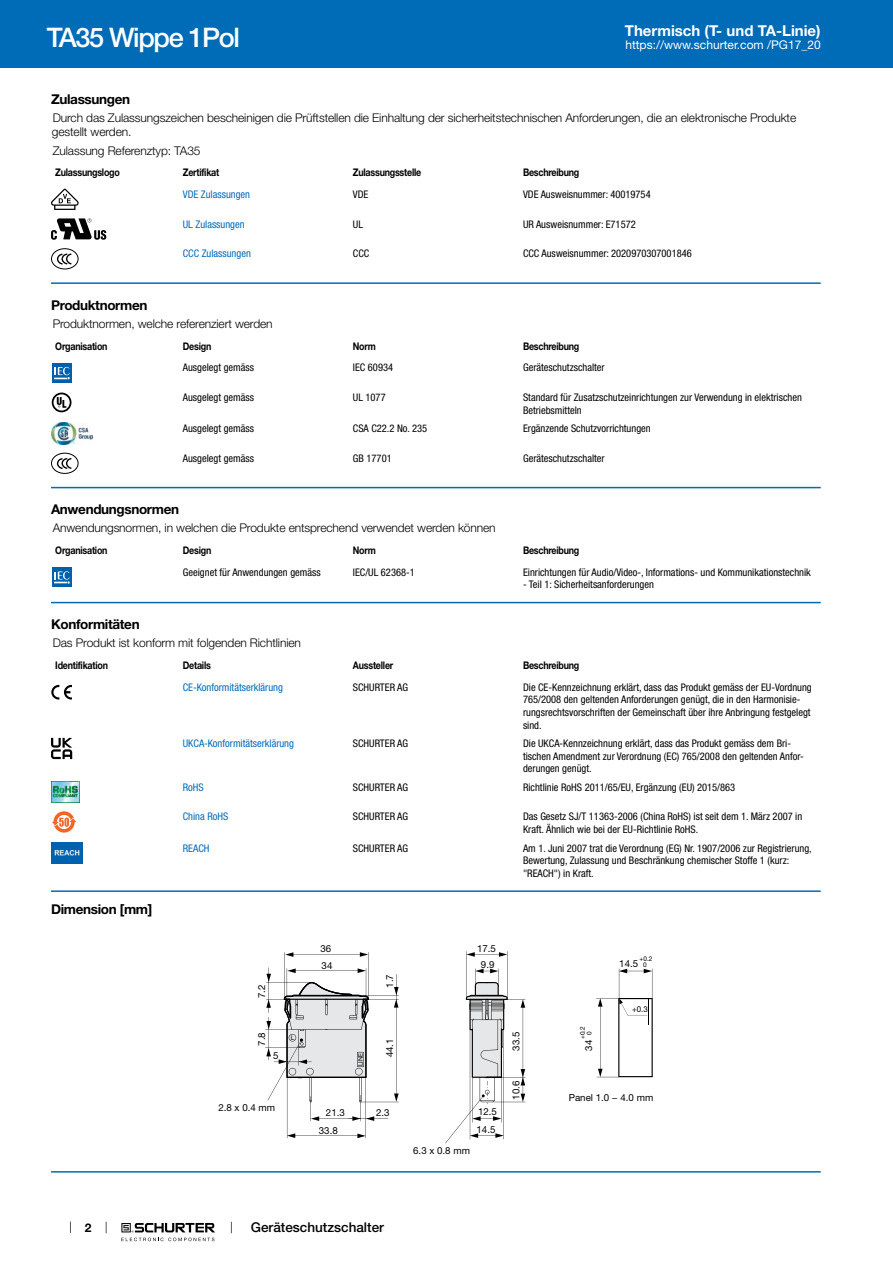
<style>
.page{position:relative;width:893px;height:1263px;background:#fff}
.page>*{position:absolute;margin:0;border:0;box-sizing:border-box;transform-origin:0 0}
.t1{font:500 27px "Helvetica Neue LT";letter-spacing:-.05em;color:#fff}
.t2{font:700 15px "Helvetica Neue LT";color:#fff}
.t3{font:700 13.5px "Helvetica Neue LT";letter-spacing:-.025em;color:#000}
.t4{font:500 13.5px "Helvetica Neue LT";color:#000}
.t5{font:300 12px/14.4px "Helvetica Neue LT";letter-spacing:-.01em;color:#000}
.t6{font:12px "Helvetica Neue LT";color:#fff}
.t7{font:700 12px "Helvetica Neue LT";color:#000}
.t8{font:condensed 10.5px/12.6px "Helvetica Neue LT";color:#000}
.t9{font:700 10.5px "Helvetica Neue LT";letter-spacing:-.025em;color:#000;scale:.85 1}
.t10{font:condensed 10.5px "Helvetica Neue LT";color:#006bb6}
.t11{font:9.75px "Helvetica Neue LT";color:#000}
.t12{font:8.1px "Helvetica Neue LT";color:#000}
.t13{font:6.45px/6.4px "Helvetica Neue LT";color:#000;text-align:center}
</style>
<div class="page">
<svg style="left:70px;top:1221px;width:1px;height:12px"></svg>
<svg style="left:121px;top:1223px;width:94px;height:18px"></svg>
<div style="left:0;top:0;width:893px;height:68px;background:#006bb6"></div>
<svg style="left:51px;top:189px;width:28px;height:21px"></svg>
<svg style="left:51px;top:218px;width:55px;height:22px"></svg>
<div style="left:51px;top:248px;width:28px;height:21px;border:1px solid #000;border-radius:50%"></div>
<svg style="left:58px;top:253px;width:14px;height:12px"></svg>
<hr style="left:51px;top:282px;width:770px;height:2px;background:#006bb6">
<svg style="left:52px;top:363px;width:20px;height:20px"></svg>
<div style="left:52px;top:363px;width:19px;height:19px;background:#0060a9"></div>
<svg style="left:54px;top:367px;width:16px;height:13px"></svg>
<svg style="left:51px;top:392px;width:21px;height:21px"></svg>
<svg style="left:52px;top:393px;width:19px;height:19px"></svg>
<img style="left:51px;top:423px;width:42px;height:21px">
<div style="left:51px;top:453px;width:28px;height:21px;border:1px solid #000;border-radius:50%"></div>
<svg style="left:58px;top:458px;width:14px;height:11px"></svg>
<hr style="left:51px;top:487px;width:770px;height:1px;background:#006bb6">
<svg style="left:71px;top:567px;width:1px;height:20px"></svg>
<div style="left:52px;top:567px;width:19px;height:20px;background:#0060a9"></div>
<svg style="left:54px;top:571px;width:16px;height:13px"></svg>
<hr style="left:51px;top:602px;width:770px;height:1px;background:#006bb6">
<svg style="left:51px;top:685px;width:21px;height:14px"></svg>
<svg style="left:51px;top:738px;width:21px;height:21px"></svg>
<img style="left:51px;top:781px;width:29px;height:22px">
<svg style="left:53px;top:811px;width:22px;height:21px"></svg>
<div style="left:57px;top:815px;width:14px;height:14px;background:#fff;border-radius:50%"></div>
<svg style="left:52px;top:817px;width:25px;height:10px"></svg>
<img style="left:51px;top:842px;width:32px;height:22px">
<hr style="left:51px;top:890px;width:770px;height:2px;background:#006bb6">
<svg style="left:466px;top:951px;width:59px;height:188px"></svg>
<svg style="left:265px;top:952px;width:134px;height:186px"></svg>
<svg style="left:596px;top:968px;width:57px;height:110px"></svg>
<hr style="left:51px;top:1171px;width:770px;height:1px;background:#006bb6">
<h1 class="t1" style="left:47px;top:21px;width:195px">TA35 Wippe 1Pol</h1>
<h2 class="t2" style="left:625px;top:21px;width:197px">Thermisch (T- und TA-Linie)</h2>
<p class="t6" style="left:625px;top:38px;width:197px">https://www.schurter.com /PG17_20</p>
<p class="t3" style="left:51px;top:91px;width:81px">Zulassungen</p>
<p class="t5" style="left:52px;top:110px;width:746px">Durch das Zulassungszeichen bescheinigen die Prüftstellen die Einhaltung der sicherheitstechnischen Anforderungen, die an elektronische Produkte gestellt werden.</p>
<p class="t5" style="left:53px;top:143px;width:149px">Zulassung Referenztyp: TA35</p>
<p class="t9" style="left:55px;top:166px;width:78px">Zulassungslogo</p>
<p class="t9" style="left:183px;top:166px;width:44px">Zertifikat</p>
<p class="t9" style="left:353px;top:166px;width:82px">Zulassungsstelle</p>
<p class="t9" style="left:523px;top:166px;width:68px">Beschreibung</p>
<p class="t10" style="left:183px;top:188px;width:69px">VDE Zulassungen</p>
<p class="t8" style="left:353px;top:188px;width:17px">VDE</p>
<p class="t8" style="left:523px;top:188px;width:129px">VDE Ausweisnummer: 40019754</p>
<p class="t10" style="left:183px;top:218px;width:63px">UL Zulassungen</p>
<p class="t8" style="left:353px;top:217px;width:12px">UL</p>
<p class="t8" style="left:523px;top:217px;width:114px">UR Ausweisnummer: E71572</p>
<p class="t10" style="left:183px;top:248px;width:70px">CCC Zulassungen</p>
<p class="t8" style="left:353px;top:247px;width:18px">CCC</p>
<p class="t8" style="left:523px;top:247px;width:170px">CCC Ausweisnummer: 2020970307001846</p>
<p class="t3" style="left:51px;top:297px;width:98px">Produktnormen</p>
<p class="t5" style="left:53px;top:316px;width:221px">Produktnormen, welche referenziert werden</p>
<p class="t9" style="left:55px;top:340px;width:63px">Organisation</p>
<p class="t9" style="left:183px;top:340px;width:35px">Design</p>
<p class="t9" style="left:353px;top:340px;width:29px">Norm</p>
<p class="t9" style="left:523px;top:340px;width:68px">Beschreibung</p>
<p class="t8" style="left:183px;top:361px;width:73px">Ausgelegt gemäss</p>
<p class="t8" style="left:353px;top:361px;width:42px">IEC 60934</p>
<p class="t8" style="left:523px;top:361px;width:83px">Geräteschutzschalter</p>
<p class="t8" style="left:183px;top:391px;width:73px">Ausgelegt gemäss</p>
<p class="t8" style="left:353px;top:391px;width:34px">UL 1077</p>
<p class="t8" style="left:523px;top:391px;width:280px">Standard für Zusatzschutzeinrichtungen zur Verwendung in elektrischen<br>Betriebsmitteln</p>
<p class="t8" style="left:183px;top:422px;width:73px">Ausgelegt gemäss</p>
<p class="t8" style="left:353px;top:422px;width:76px">CSA C22.2 No. 235</p>
<p class="t8" style="left:523px;top:422px;width:129px">Ergänzende Schutzvorrichtungen</p>
<p class="t8" style="left:183px;top:452px;width:73px">Ausgelegt gemäss</p>
<p class="t8" style="left:353px;top:452px;width:40px">GB 17701</p>
<p class="t8" style="left:523px;top:452px;width:83px">Geräteschutzschalter</p>
<p class="t3" style="left:51px;top:501px;width:130px">Anwendungsnormen</p>
<p class="t5" style="left:53px;top:521px;width:444px">Anwendungsnormen, in welchen die Produkte entsprechend verwendet werden können</p>
<p class="t9" style="left:55px;top:544px;width:63px">Organisation</p>
<p class="t9" style="left:183px;top:544px;width:35px">Design</p>
<p class="t9" style="left:353px;top:544px;width:29px">Norm</p>
<p class="t9" style="left:523px;top:544px;width:68px">Beschreibung</p>
<p class="t8" style="left:183px;top:565px;width:139px">Geeignet für Anwendungen gemäss</p>
<p class="t8" style="left:353px;top:565px;width:63px">IEC/UL 62368-1</p>
<p class="t8" style="left:523px;top:565px;width:289px">Einrichtungen für Audio/Video-, Informations- und Kommunikationstechnik</p>
<p class="t8" style="left:523px;top:578px;width:132px">- Teil 1: Sicherheitsanforderungen</p>
<p class="t3" style="left:51px;top:616px;width:90px">Konformitäten</p>
<p class="t5" style="left:53px;top:636px;width:250px">Das Produkt ist konform mit folgenden Richtlinien</p>
<p class="t9" style="left:55px;top:659px;width:64px">Identifikation</p>
<p class="t9" style="left:183px;top:659px;width:35px">Details</p>
<p class="t9" style="left:353px;top:659px;width:49px">Aussteller</p>
<p class="t9" style="left:523px;top:659px;width:68px">Beschreibung</p>
<p class="t10" style="left:183px;top:681px;width:102px">CE-Konformitätserklärung</p>
<p class="t8" style="left:353px;top:681px;width:57px">SCHURTER AG</p>
<p class="t8" style="left:523px;top:681px;width:290px">Die CE-Kennzeichnung erklärt, dass das Produkt gemäss der EU-Vordnung 765/2008 den geltenden Anforderungen genügt, die in den Harmonisie&shy;rungsrechtsvorschriften der Gemeinschaft über ihre Anbringung festgelegt sind.</p>
<p class="t10" style="left:183px;top:737px;width:113px">UKCA-Konformitätserklärung</p>
<p class="t8" style="left:353px;top:737px;width:57px">SCHURTER AG</p>
<p class="t8" style="left:523px;top:737px;width:282px">Die UKCA-Kennzeichnung erklärt, dass das Produkt gemäss dem Bri&shy;tischen Amendment zur Verordnung (EC) 765/2008 den geltenden Anfor&shy;derungen genügt.</p>
<p class="t10" style="left:183px;top:781px;width:22px">RoHS</p>
<p class="t8" style="left:353px;top:781px;width:57px">SCHURTER AG</p>
<p class="t8" style="left:523px;top:781px;width:214px">Richtlinie RoHS 2011/65/EU, Ergänzung (EU) 2015/863</p>
<p class="t10" style="left:183px;top:811px;width:47px">China RoHS</p>
<p class="t8" style="left:353px;top:810px;width:57px">SCHURTER AG</p>
<p class="t8" style="left:523px;top:810px;width:281px">Das Gesetz SJ/T 11363-2006 (China RoHS) ist seit dem 1. März 2007 in<br>Kraft. Ähnlich wie bei der EU-Richtlinie RoHS.</p>
<p class="t10" style="left:183px;top:842px;width:28px">REACH</p>
<p class="t8" style="left:353px;top:841px;width:57px">SCHURTER AG</p>
<p class="t8" style="left:523px;top:841px;width:290px">Am 1. Juni 2007 trat die Verordnung (EG) Nr. 1907/2006 zur Registrierung,<br>Bewertung, Zulassung und Beschränkung chemischer Stoffe 1 (kurz: "REACH") in Kraft.</p>
<p class="t3" style="left:51px;top:900px;width:103px">Dimension [mm]</p>
<p class="t7" style="left:85px;top:1220px;width:8px">2</p>
<p class="t11" style="left:320px;top:943px;width:12px">36</p>
<p class="t11" style="left:477px;top:943px;width:20px">17.5</p>
<p class="t11" style="left:322px;top:959px;width:12px">34</p>
<p class="t13" style="left:639px;top:955px;width:14px">+0.2<br>0</p>
<p class="t11" style="left:481px;top:959px;width:15px">9.9</p>
<p class="t11" style="left:619px;top:958px;width:20px">14.5</p>
<p class="t11" style="left:256px;top:998px;width:15px;rotate:-90deg">7.2</p>
<p class="t11" style="left:384px;top:988px;width:15px;rotate:-90deg">1.7</p>
<p class="t12" style="left:632px;top:1004px;width:17px">+0.3</p>
<p class="t11" style="left:256px;top:1046px;width:15px;rotate:-90deg">7.8</p>
<p class="t11" style="left:273px;top:1050px;width:7px">5</p>
<p class="t13" style="left:291px;top:1034px;width:5px">L</p>
<p class="t13" style="left:579px;top:1039px;width:14px;rotate:-90deg">+0.2<br>0</p>
<p class="t11" style="left:510px;top:1050px;width:20px;rotate:-90deg">33.5</p>
<p class="t11" style="left:510px;top:1100px;width:20px;rotate:-90deg">10.6</p>
<p class="t11" style="left:583px;top:1050px;width:12px;rotate:-90deg">34</p>
<p class="t11" style="left:384px;top:1057px;width:20px;rotate:-90deg">44.1</p>
<p class="t13" style="left:357px;top:1066px;width:15px;rotate:-90deg">LINE</p>
<p class="t11" style="left:569px;top:1091px;width:86px">Panel 1.0 − 4.0 mm</p>
<p class="t11" style="left:218px;top:1101px;width:58px">2.8 x 0.4 mm</p>
<p class="t11" style="left:326px;top:1106px;width:20px">21.3</p>
<p class="t11" style="left:376px;top:1107px;width:15px">2.3</p>
<p class="t11" style="left:478px;top:1105px;width:20px">12.5</p>
<p class="t11" style="left:319px;top:1124px;width:20px">33.8</p>
<p class="t11" style="left:477px;top:1124px;width:20px">14.5</p>
<p class="t11" style="left:413px;top:1145px;width:58px">6.3 x 0.8 mm</p>
<p class="t4" style="left:251px;top:1219px;width:135px">Geräteschutzschalter</p>
</div>
